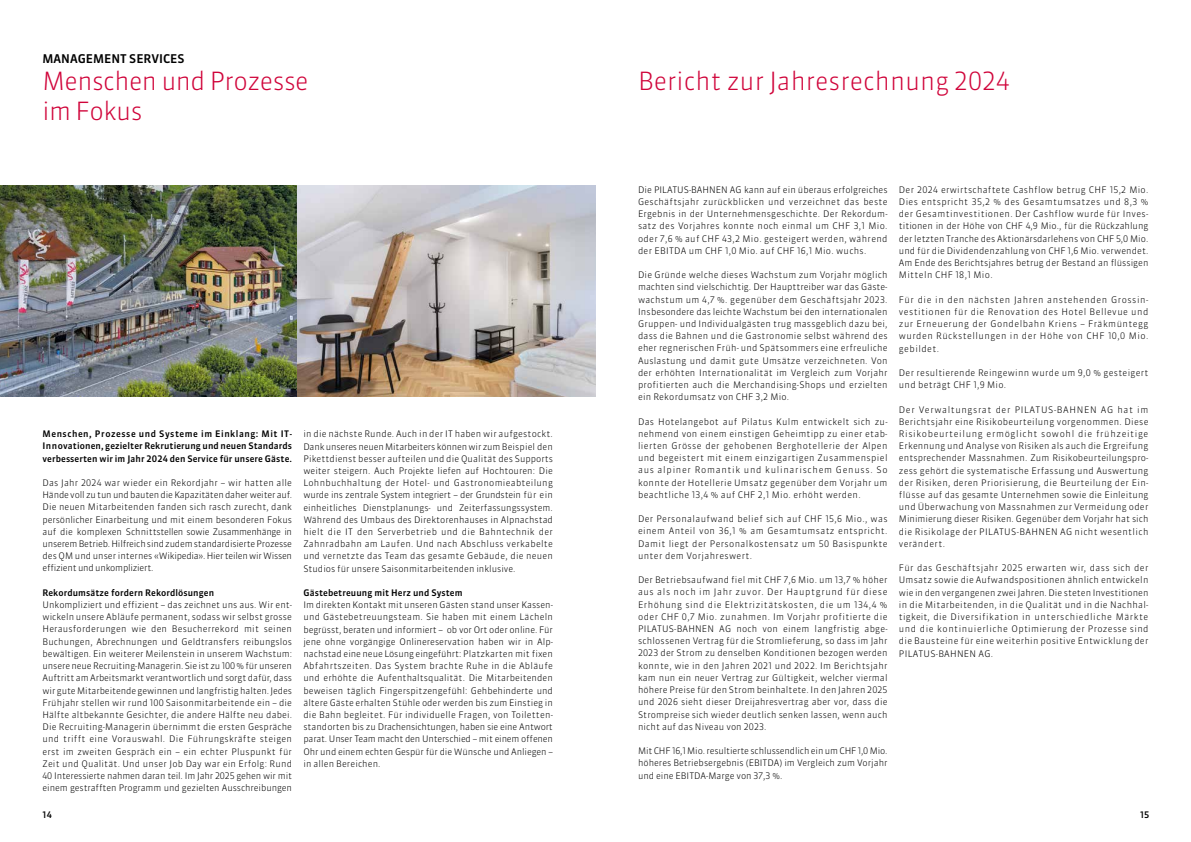
<style>
.page{position:relative;width:1191px;height:842px;background:#fff}
.page>*{position:absolute;margin:0;border:0;box-sizing:border-box;transform-origin:0 0}
.t1{font:300 25px "Sanuk LF";color:#d0043a}
.t2{font:300 25px/30px "Sanuk LF";letter-spacing:-.02em;color:#d0043a}
.t3{font:500 12px "Sanuk LF";color:#000}
.t4{font:300 9px/12.2px "Sanuk LF";letter-spacing:.02em;color:#000;text-align:justify}
.t5{font:500 9px/12.2px "Sanuk LF";letter-spacing:.01em;color:#000;text-align:justify}
</style>
<div class="page">
<img style="left:0;top:186px;width:595px;height:210px">
<h2 class="t3" style="left:43px;top:51px;width:143px">MANAGEMENT SERVICES</h2>
<h1 class="t2" style="left:43px;top:66px;width:267px">Menschen und Prozesse im Fokus</h1>
<p class="t5" style="left:43px;top:428px;width:251px">Menschen, Prozesse und Systeme im Einklang: Mit IT-Innovationen, gezielter Rekrutierung und neuen Standards verbesserten wir im Jahr 2024 den Service für unsere Gäste.</p>
<p class="t4" style="left:43px;top:477px;width:251px">Das Jahr 2024 war wieder ein Rekordjahr – wir hatten alle Hände voll zu tun und bauten die Kapazitäten daher weiter auf.<br>Die neuen Mitarbeitenden fanden sich rasch zurecht, dank persönlicher Einarbeitung und mit einem besonderen Fokus auf die komplexen Schnittstellen sowie Zusammenhänge in unserem Betrieb. Hilfreich sind zudem standardisierte Prozesse des QM und unser internes «Wikipedia». Hier teilen wir Wissen effizient und unkompliziert.</p>
<p class="t5" style="left:43px;top:586px;width:173px">Rekordumsätze fordern Rekordlösungen</p>
<p class="t4" style="left:43px;top:599px;width:251px">Unkompliziert und effizient – das zeichnet uns aus. Wir ent&shy;wickeln unsere Abläufe permanent, sodass wir selbst grosse Herausforderungen wie den Besucherrekord mit seinen Buchungen, Abrechnungen und Geldtransfers reibungslos bewältigen. Ein weiterer Meilenstein in unserem Wachstum: unsere neue Recruiting-Managerin. Sie ist zu 100 % für unseren Auftritt am Arbeitsmarkt verantwortlich und sorgt dafür, dass wir gute Mitarbeitende gewinnen und langfristig halten. Jedes Frühjahr stellen wir rund 100 Saisonmitarbeitende ein – die Hälfte altbekannte Gesichter, die andere Hälfte neu dabei.<br>Die Recruiting-Managerin übernimmt die ersten Gespräche und trifft eine Vorauswahl. Die Führungskräfte steigen erst im zweiten Gespräch ein – ein echter Pluspunkt für Zeit und Qualität. Und unser Job Day war ein Erfolg: Rund 40 Interessierte nahmen daran teil. Im Jahr 2025 gehen wir mit einem gestrafften Programm und gezielten Ausschreibungen</p>
<p class="t5" style="left:43px;top:808px;width:11px">14</p>
<p class="t4" style="left:303px;top:428px;width:251px">in die nächste Runde. Auch in der IT haben wir aufgestockt.<br>Dank unseres neuen Mitarbeiters können wir zum Beispiel den Pikettdienst besser aufteilen und die Qualität des Supports weiter steigern. Auch Projekte liefen auf Hochtouren: Die Lohnbuchhaltung der Hotel- und Gastronomieabteilung wurde ins zentrale System integriert – der Grundstein für ein einheitliches Dienstplanungs- und Zeiterfassungssystem.<br>Während des Umbaus des Direktorenhauses in Alpnachstad hielt die IT den Serverbetrieb und die Bahntechnik der Zahnradbahn am Laufen. Und nach Abschluss verkabelte und vernetzte das Team das gesamte Gebäude, die neuen Studios für unsere Saisonmitarbeitenden inklusive.</p>
<p class="t5" style="left:303px;top:587px;width:161px">Gästebetreuung mit Herz und System</p>
<p class="t4" style="left:303px;top:599px;width:251px">Im direkten Kontakt mit unseren Gästen stand unser Kassen&shy;und Gästebetreuungsteam. Sie haben mit einem Lächeln begrüsst, beraten und informiert – ob vor Ort oder online. Für jene ohne vorgängige Onlinereservation haben wir in Alp&shy;nachstad eine neue Lösung eingeführt: Platzkarten mit fixen Abfahrtszeiten. Das System brachte Ruhe in die Abläufe und erhöhte die Aufenthaltsqualität. Die Mitarbeitenden beweisen täglich Fingerspitzengefühl: Gehbehinderte und ältere Gäste erhalten Stühle oder werden bis zum Einstieg in die Bahn begleitet. Für individuelle Fragen, von Toiletten&shy;standorten bis zu Drachensichtungen, haben sie eine Antwort parat. Unser Team macht den Unterschied – mit einem offenen Ohr und einem echten Gespür für die Wünsche und Anliegen – in allen Bereichen.</p>
<h1 class="t1" style="left:638px;top:66px;width:373px">Bericht zur Jahresrechnung 2024</h1>
<p class="t4" style="left:638px;top:183px;width:251px">Die PILATUS-BAHNEN AG kann auf ein überaus erfolgreiches Geschäftsjahr zurückblicken und verzeichnet das beste Ergebnis in der Unternehmensgeschichte. Der Rekordum&shy;satz des Vorjahres konnte noch einmal um CHF 3,1 Mio. oder 7,6 % auf CHF 43,2 Mio. gesteigert werden, während der EBITDA um CHF 1,0 Mio. auf CHF 16,1 Mio. wuchs.</p>
<p class="t4" style="left:638px;top:269px;width:251px">Die Gründe welche dieses Wachstum zum Vorjahr möglich machten sind vielschichtig. Der Haupttreiber war das Gäste&shy;wachstum um 4,7 %. gegenüber dem Geschäftsjahr 2023.<br>Insbesondere das leichte Wachstum bei den internationalen Gruppen- und Individualgästen trug massgeblich dazu bei, dass die Bahnen und die Gastronomie selbst während des eher regnerischen Früh- und Spätsommers eine erfreuliche Auslastung und damit gute Umsätze verzeichneten. Von der erhöhten Internationalität im Vergleich zum Vorjahr profitierten auch die Merchandising-Shops und erzielten ein Rekordumsatz von CHF 3,2 Mio.</p>
<p class="t4" style="left:638px;top:415px;width:251px">Das Hotelangebot auf Pilatus Kulm entwickelt sich zu&shy;nehmend von einem einstigen Geheimtipp zu einer etab&shy;lierten Grösse der gehobenen Berghotellerie der Alpen und begeistert mit einem einzigartigen Zusammenspiel aus alpiner Romantik und kulinarischem Genuss. So konnte der Hotellerie Umsatz gegenüber dem Vorjahr um beachtliche 13,4 % auf CHF 2,1 Mio. erhöht werden.</p>
<p class="t4" style="left:638px;top:513px;width:251px">Der Personalaufwand belief sich auf CHF 15,6 Mio., was einem Anteil von 36,1 % am Gesamtumsatz entspricht.<br>Damit liegt der Personalkostensatz um 50 Basispunkte unter dem Vorjahreswert.</p>
<p class="t4" style="left:638px;top:574px;width:251px">Der Betriebsaufwand fiel mit CHF 7,6 Mio. um 13,7 % höher aus als noch im Jahr zuvor. Der Hauptgrund für diese Erhöhung sind die Elektrizitätskosten, die um 134,4 % oder CHF 0,7 Mio. zunahmen. Im Vorjahr profitierte die PILATUS-BAHNEN AG noch von einem langfristig abge&shy;schlossenen Vertrag für die Stromlieferung, so dass im Jahr 2023 der Strom zu denselben Konditionen bezogen werden konnte, wie in den Jahren 2021 und 2022. Im Berichtsjahr kam nun ein neuer Vertrag zur Gültigkeit, welcher viermal höhere Preise für den Strom beinhaltete. In den Jahren 2025 und 2026 sieht dieser Dreijahresvertrag aber vor, dass die Strompreise sich wieder deutlich senken lassen, wenn auch nicht auf das Niveau von 2023.</p>
<p class="t4" style="left:638px;top:745px;width:251px">Mit CHF 16,1 Mio. resultierte schlussendlich ein um CHF 1,0 Mio. höheres Betriebsergebnis (EBITDA) im Vergleich zum Vorjahr und eine EBITDA-Marge von 37,3 %.</p>
<p class="t4" style="left:899px;top:183px;width:251px">Der 2024 erwirtschaftete Cashflow betrug CHF 15,2 Mio.<br>Dies entspricht 35,2 % des Gesamtumsatzes und 8,3 % der Gesamtinvestitionen. Der Cashflow wurde für Inves&shy;titionen in der Höhe von CHF 4,9 Mio., für die Rückzahlung der letzten Tranche des Aktionärsdarlehens von CHF 5,0 Mio. und für die Dividendenzahlung von CHF 1,6 Mio. verwendet.<br>Am Ende des Berichtsjahres betrug der Bestand an flüssigen Mitteln CHF 18,1 Mio.</p>
<p class="t4" style="left:899px;top:293px;width:251px">Für die in den nächsten Jahren anstehenden Grossin&shy;vestitionen für die Renovation des Hotel Bellevue und zur Erneuerung der Gondelbahn Kriens – Fräkmüntegg wurden Rückstellungen in der Höhe von CHF 10,0 Mio. gebildet.</p>
<p class="t4" style="left:899px;top:367px;width:251px">Der resultierende Reingewinn wurde um 9,0 % gesteigert und beträgt CHF 1,9 Mio.</p>
<p class="t4" style="left:899px;top:403px;width:251px">Der Verwaltungsrat der PILATUS-BAHNEN AG hat im Berichtsjahr eine Risikobeurteilung vorgenommen. Diese Risikobeurteilung ermöglicht sowohl die frühzeitige Erkennung und Analyse von Risiken als auch die Ergreifung entsprechender Massnahmen. Zum Risikobeurteilungspro&shy;zess gehört die systematische Erfassung und Auswertung der Risiken, deren Priorisierung, die Beurteilung der Ein&shy;flüsse auf das gesamte Unternehmen sowie die Einleitung und Überwachung von Massnahmen zur Vermeidung oder Minimierung dieser Risiken. Gegenüber dem Vorjahr hat sich die Risikolage der PILATUS-BAHNEN AG nicht wesentlich verändert.</p>
<p class="t4" style="left:899px;top:562px;width:251px">Für das Geschäftsjahr 2025 erwarten wir, dass sich der Umsatz sowie die Aufwandspositionen ähnlich entwickeln wie in den vergangenen zwei Jahren. Die steten Investitionen in die Mitarbeitenden, in die Qualität und in die Nachhal&shy;tigkeit, die Diversifikation in unterschiedliche Märkte und die kontinuierliche Optimierung der Prozesse sind die Bausteine für eine weiterhin positive Entwicklung der PILATUS-BAHNEN AG.</p>
<p class="t5" style="left:1140px;top:809px;width:11px">15</p>
</div>
